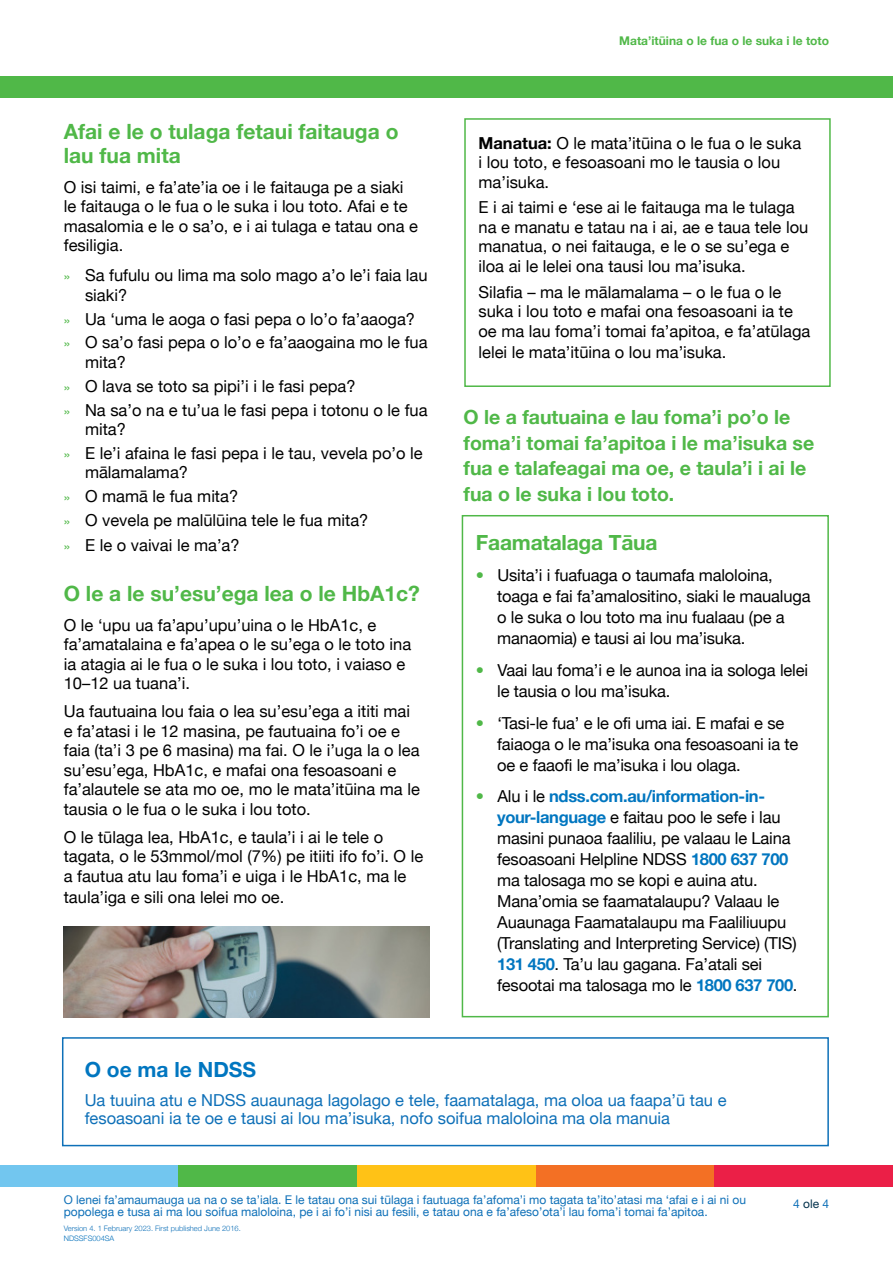
<style>
.page{position:relative;width:893px;height:1263px;background:#fff}
.page>*{position:absolute;margin:0;border:0;box-sizing:border-box;transform-origin:0 0}
.t1{font:700 21px/24px "Helvetica Neue";color:#50b848}
.t2{font:700 21px "Helvetica Neue LT Std";letter-spacing:-.01em;color:#50b848}
.t3{font:700 21px "Helvetica Neue LT Std";color:#0076c0}
.t4{font:700 19.5px/25.5px "Helvetica Neue";color:#50b848}
.t5{font:16.5px/19.5px "Helvetica Neue";color:#000}
.t6{font:16.5px/18px "Helvetica Neue";color:#0e70b8}
.t7{font:12px/12px "Helvetica Neue";color:#0e70b8}
.t8{font:700 12px "Helvetica Neue";color:#50b848}
.t9{font:12px "Helvetica Neue LT Std";color:#02314b}
.t10{font:300 7.5px "Helvetica Neue";color:#0e70b8}
.t11{font:300 7.5px "Helvetica Neue";color:#006fba}
.s1{font-family:"Helvetica Neue LT Std";font-size:13.5px;color:#50b848}
.s2{font-weight:700}
.s3{font-family:"Helvetica Neue"}
.s4{font-family:"Helvetica Neue LT Std";color:#50b848}
.s5{font-weight:700;color:#0076c0}
.s6{color:#0e70b8}
</style>
<div class="page">
<div style="left:0;top:1165px;width:179px;height:22px;background:#72c6ef"></div>
<div style="left:179px;top:1165px;width:178px;height:22px;background:#50b848"></div>
<div style="left:357px;top:1165px;width:179px;height:22px;background:#ffc216"></div>
<div style="left:536px;top:1165px;width:178px;height:22px;background:#f37024"></div>
<div style="left:714px;top:1165px;width:179px;height:22px;background:#eb1f47"></div>
<div style="left:0;top:77px;width:893px;height:21px;background:#50b848"></div>
<div style="left:464px;top:118px;width:367px;height:269px;border:2px solid #50b848"></div>
<div style="left:62px;top:1037px;width:767px;height:109px;border:2px solid #0e70b8"></div>
<div style="left:462px;top:515px;width:367px;height:502px;border:2px solid #50b848"></div>
<img style="left:64px;top:927px;width:365px;height:90px">
<p class="t1" style="left:64px;top:120px;width:336px">Afai e le o tulaga fetaui faitauga o lau fua mita</p>
<p class="t5" style="left:64px;top:178px;width:356px">O isi taimi, e fa’ate’ia oe i le faitauga pe a siaki le faitauga o le fua o le suka i lou toto. Afai e te masalomia e le o sa’o, e i ai tulaga e tatau ona e fesiligia.</p>
<p class="t5" style="left:85px;top:267px;width:344px;text-indent:-21px"><span class="s1">»</span> Sa fufulu ou lima ma solo mago a’o le’i faia lau siaki?</p>
<p class="t5" style="left:64px;top:308px;width:365px;line-height:23.7px"><span class="s1">»</span> Ua ‘uma le aoga o fasi pepa o lo’o fa’aaoga?<br><span class="s1">»</span> O sa’o fasi pepa o lo’o e fa’aaogaina mo le fua</p>
<p class="t5" style="left:64px;top:351px;width:365px;line-height:23.7px;text-indent:21px">mita?<br><span class="s1">»</span> O lava se toto sa pipi’i i le fasi pepa?<br><span class="s1">»</span> Na sa’o na e tu’ua le fasi pepa i totonu o le fua</p>
<p class="t5" style="left:64px;top:418px;width:360px;line-height:23.7px;text-indent:21px">mita?<br><span class="s1">»</span> E le’i afaina le fasi pepa i le tau, vevela po’o le</p>
<p class="t5" style="left:64px;top:461px;width:306px;line-height:23.7px;text-indent:21px">mālamalama?<br><span class="s1">»</span> O mamā le fua mita?<br><span class="s1">»</span> O vevela pe malūlūina tele le fua mita?</p>
<p class="t5" style="left:64px;top:536px;width:177px"><span class="s1">»</span> E le o vaivai le ma’a?</p>
<p class="t1" style="left:64px;top:582px;width:358px">O le a le su’esu’ega lea o le HbA1c?</p>
<p class="t5" style="left:64px;top:616px;width:349px">O le ‘upu ua fa’apu’upu’uina o le HbA1c, e fa’amatalaina e fa’apea o le su’ega o le toto ina ia atagia ai le fua o le suka i lou toto, i vaiaso e 10–12 ua tuana’i.</p>
<p class="t5" style="left:64px;top:702px;width:358px">Ua fautuaina lou faia o lea su’esu’ega a ititi mai e fa’atasi i le 12 masina, pe fautuaina fo’i oe e faia (ta’i 3 pe 6 masina) ma fai. O le i’uga la o lea su’esu’ega, HbA1c, e mafai ona fesoasoani e fa’alautele se ata mo oe, mo le mata’itūina ma le tausia o le fua o le suka i lou toto.</p>
<p class="t5" style="left:64px;top:828px;width:361px">O le tūlaga lea, HbA1c, e taula’i i ai le tele o tagata, o le 53mmol/mol (7%) pe itiiti ifo fo’i. O le a fautua atu lau foma’i e uiga i le HbA1c, ma le</p>
<p class="t5" style="left:64px;top:888px;width:222px">taula’iga e sili ona lelei mo oe.</p>
<p class="t8" style="left:619px;top:31px;width:211px">Mata’itūina o le fua o le suka i le toto</p>
<p class="t5" style="left:478px;top:134px;width:324px"><span class="s2">Manatua:</span> O le mata’itūina o le fua o le suka i lou toto, e fesoasoani mo le tausia o lou ma’isuka.</p>
<p class="t5" style="left:478px;top:199px;width:331px">E i ai taimi e ‘ese ai le faitauga ma le tulaga na e manatu e tatau na i ai, ae e taua tele lou manatua, o nei faitauga, e le o se su’ega e iloa ai le lelei ona tausi lou ma’isuka.</p>
<p class="t5" style="left:478px;top:283px;width:333px">Silafia – ma le mālamalama – o le fua o le suka i lou toto e mafai ona fesoasoani ia te oe ma lau foma’i tomai fa’apitoa, e fa’atūlaga</p>
<p class="t5" style="left:478px;top:343px;width:249px">lelei le mata’itūina o lou ma’isuka.</p>
<p class="t4" style="left:463px;top:405px;width:352px">O le a fautuaina e lau foma’i po’o le foma’i tomai fa’apitoa i le ma’isuka se fua e talafeagai ma oe, e taula’i i ai le fua o le suka i lou toto.</p>
<p class="t2" style="left:476px;top:529px;width:183px">Faamatalaga T<span class="s3">ā</span>ua</p>
<p class="t5" style="left:497px;top:566px;width:315px;line-height:21px;text-indent:-21px"><span class="s4">•</span> Usita’i i fuafuaga o taumafa maloloina, toaga e fai fa’amalositino, siaki le maualuga o le suka o lou toto ma inu fualaau (pe a manaomia) e tausi ai lou ma’isuka.</p>
<p class="t5" style="left:497px;top:661px;width:312px;line-height:21px;text-indent:-21px"><span class="s4">•</span> Vaai lau foma’i e le aunoa ina ia sologa lelei le tausia o lou ma’isuka.</p>
<p class="t5" style="left:497px;top:713px;width:303px;line-height:21px;text-indent:-21px"><span class="s4">•</span> ‘Tasi-le fua’ e le ofi uma iai. E mafai e se faiaoga o le ma’isuka ona fesoasoani ia te oe e faaofi le ma’isuka i lou olaga.</p>
<p class="t5" style="left:497px;top:787px;width:302px;line-height:21px;text-indent:-21px"><span class="s4">•</span> Alu i le <span class="s5">ndss.com.au/information-in&shy;your-language</span> e faitau poo le sefe i lau masini punaoa faaliliu, pe valaau le Laina fesoasoani Helpline NDSS <span class="s5">1800 637 700 </span>ma talosaga mo se kopi e auina atu.<br>Mana’omia se faamatalaupu? Valaau le Auaunaga Faamatalaupu ma Faaliliuupu (Translating and Interpreting Service) (TIS)<br><span class="s5">131 450</span>. Ta’u lau gagana. Fa’atali sei fesootai ma talosaga mo le <span class="s5">1800 637 700</span>.</p>
<p class="t3" style="left:85px;top:1056px;width:173px">O oe ma le NDSS</p>
<p class="t6" style="left:85px;top:1092px;width:643px">Ua tuuina atu e NDSS auaunaga lagolago e tele, faamatalaga, ma oloa ua faapa’ū tau e fesoasoani ia te oe e tausi ai lou ma’isuka, nofo soifua maloloina ma ola manuia</p>
<p class="t7" style="left:64px;top:1195px;width:684px">O lenei fa’amaumauga ua na o se ta’iala. E le tatau ona sui tūlaga i fautuaga fa’afoma’i mo tagata ta’ito’atasi ma ‘afai e i ai ni ou popolega e tusa ai ma lou soifua maloloina, pe i ai fo’i nisi au fesili, e tatau ona e fa’afeso’ota’i lau foma’i tomai fa’apitoa.</p>
<p class="t10" style="left:64px;top:1222px;width:179px">Version 4. 1 February 2023. First published June 2016.</p>
<p class="t11" style="left:64px;top:1232px;width:52px">NDSSFS004SA</p>
<p class="t9" style="left:793px;top:1196px;width:38px"><span class="s6">4</span> ole <span class="s6">4</span></p>
</div>
